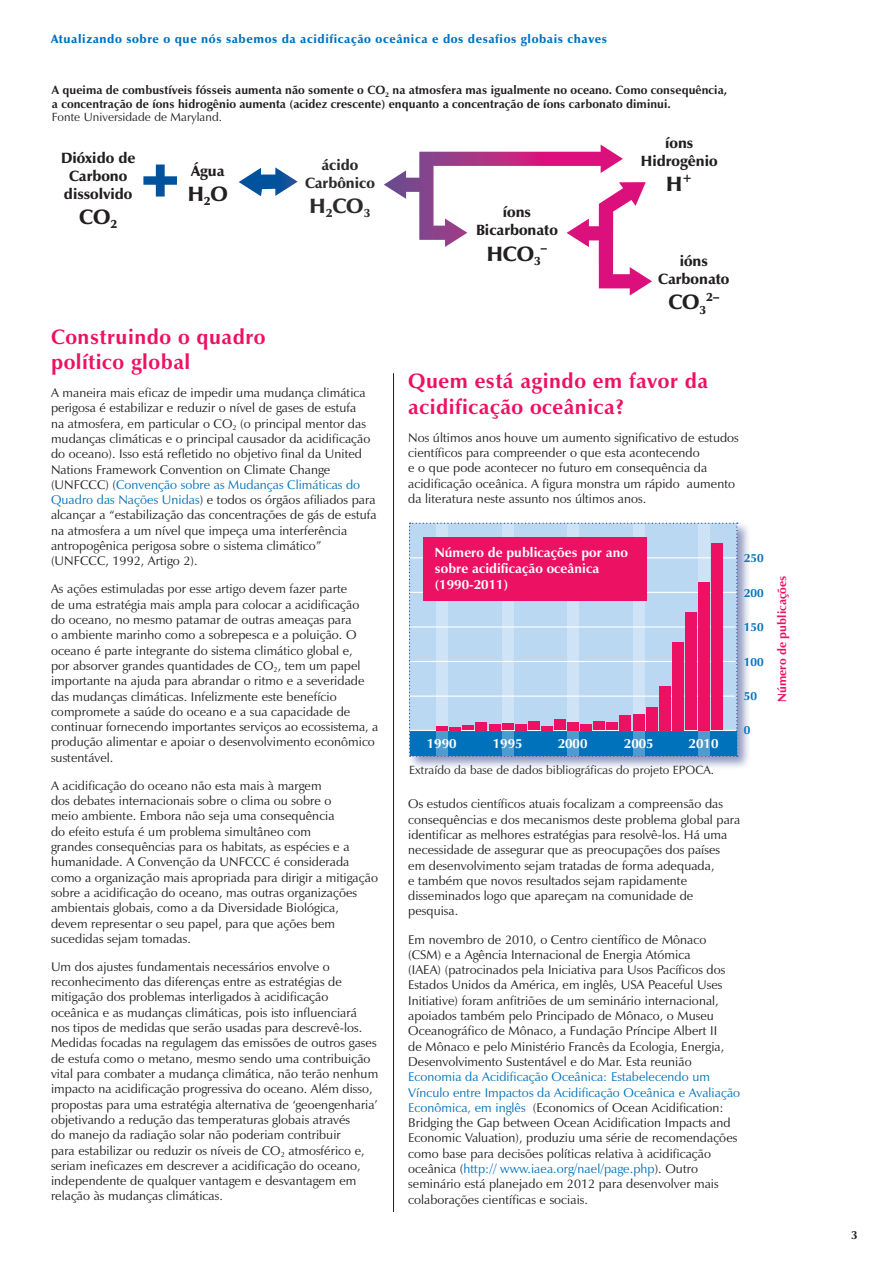
<style>
.page{position:relative;width:893px;height:1263px;background:#fff}
.page>*{position:absolute;margin:0;border:0;box-sizing:border-box;transform-origin:0 0}
.t1{font:700 21px/25.2px "Zapf Humanist 601 BT";letter-spacing:.025em;color:#ed1164}
.t2{font:900 21px "Zapf Humanist 601 BT";color:#231f20}
.t3{font:900 15px/18px "Zapf Humanist 601 BT";color:#231f20;text-align:center}
.t4{font:700 13.5px/16.2px "Zapf Humanist 601 BT";letter-spacing:.005em;color:#fff}
.t5{font:12.75px/15.3px "Zapf Humanist 601 BT";letter-spacing:.005em;color:#231f20}
.t6{font:900 12.3px "Zapf Humanist 601 BT";color:#231f20}
.t7{font:700 12px/13.5px "Zapf Humanist 601 BT";letter-spacing:.005em;color:#231f20}
.t8{font:900 12px "Zapf Humanist 601 BT";letter-spacing:.05em;color:#0072bc}
.t9{font:12px "Zapf Humanist 601 BT";letter-spacing:.005em;color:#231f20}
.t10{font:700 12px "Zapf Humanist 601 BT";letter-spacing:.005em;color:#ed1164}
.t11{font:700 12px "Zapf Humanist 601 BT";letter-spacing:.005em;color:#0072bc}
.s1{font-weight:400}
.s2{color:#0072bc}
</style>
<div class="page">
<hr style="left:393px;top:373px;width:1px;height:839px;background:#231f20">
<svg style="left:143px;top:165px;width:34px;height:32px"></svg>
<svg style="left:384px;top:145px;width:268px;height:150px"></svg>
<svg style="left:239px;top:167px;width:59px;height:29px"></svg>
<div style="left:408px;top:521px;width:343px;height:249px;background:#1b3281;opacity:.5"></div>
<svg style="left:409px;top:523px;width:329px;height:234px;background:#b2a2cd"></svg>
<div style="left:462px;top:725px;width:12px;height:5px;background:#ed1164"></div>
<div style="left:476px;top:722px;width:11px;height:8px;background:#ed1164"></div>
<div style="left:489px;top:724px;width:11px;height:6px;background:#ed1164"></div>
<div style="left:502px;top:723px;width:11px;height:7px;background:#ed1164"></div>
<div style="left:515px;top:724px;width:11px;height:6px;background:#ed1164"></div>
<div style="left:528px;top:721px;width:12px;height:9px;background:#ed1164"></div>
<hr style="left:541px;top:726px;width:12px;height:4px;background:#ed1164">
<div style="left:554px;top:719px;width:12px;height:11px;background:#ed1164"></div>
<div style="left:567px;top:722px;width:12px;height:8px;background:#ed1164"></div>
<div style="left:580px;top:724px;width:12px;height:6px;background:#ed1164"></div>
<div style="left:593px;top:721px;width:12px;height:9px;background:#ed1164"></div>
<div style="left:606px;top:723px;width:12px;height:7px;background:#ed1164"></div>
<div style="left:620px;top:715px;width:11px;height:15px;background:#ed1164"></div>
<div style="left:633px;top:714px;width:11px;height:16px;background:#ed1164"></div>
<div style="left:646px;top:707px;width:11px;height:23px;background:#ed1164"></div>
<div style="left:659px;top:686px;width:11px;height:44px;background:#ed1164"></div>
<div style="left:672px;top:642px;width:12px;height:88px;background:#ed1164"></div>
<div style="left:685px;top:612px;width:12px;height:118px;background:#ed1164"></div>
<div style="left:698px;top:582px;width:12px;height:148px;background:#ed1164"></div>
<div style="left:711px;top:543px;width:12px;height:187px;background:#ed1164"></div>
<p class="t8" style="left:51px;top:32px;width:557px">Atualizando sobre o que nós sabemos da acidificação oceânica e dos desafios globais chaves</p>
<p class="t7" style="left:52px;top:83px;width:677px">A queima de combustíveis fósseis aumenta não somente o CO<sub>2</sub> na atmosfera mas igualmente no oceano. Como consequência, a concentração de íons hidrogênio aumenta (acidez crescente) enquanto a concentração de íons carbonato diminui.<br><span class="s1">Fonte Universidade de Maryland.</span></p>
<p class="t3" style="left:61px;top:149px;width:76px">Dióxido de<br>Carbono dissolvido</p>
<p class="t2" style="left:79px;top:204px;width:39px">CO<sub>2</sub></p>
<p class="t3" style="left:191px;top:162px;width:35px">Água</p>
<p class="t2" style="left:188px;top:181px;width:42px">H<sub>2</sub>O</p>
<p class="t3" style="left:305px;top:155px;width:71px">ácido<br>Carbônico</p>
<h1 class="t2" style="left:310px;top:193px;width:62px">H<sub>2</sub>CO<sub>3</sub></h1>
<p class="t3" style="left:476px;top:203px;width:83px">íons<br>Bicarbonato</p>
<p class="t2" style="left:487px;top:240px;width:56px">HCO<sub>3</sub></p>
<p class="t6" style="left:541px;top:240px;width:8px">–</p>
<p class="t3" style="left:641px;top:134px;width:78px">íons<br>Hidrogênio</p>
<p class="t2" style="left:666px;top:171px;width:28px">H<sup>+</sup></p>
<p class="t3" style="left:658px;top:252px;width:73px">ións<br>Carbonato</p>
<p class="t2" style="left:668px;top:289px;width:39px">CO<sub>3</sub></p>
<p class="t6" style="left:706px;top:289px;width:14px">2–</p>
<p class="t1" style="left:51px;top:324px;width:216px">Construindo o quadro político global</p>
<p class="t5" style="left:51px;top:385px;width:327px">A maneira mais eficaz de impedir uma mudança climática perigosa é estabilizar e reduzir o nível de gases de estufa<br>na atmosfera, em particular o CO<sub>2</sub> (o principal mentor das mudanças climáticas e o principal causador da acidificação do oceano). Isso está refletido no objetivo final da United Nations Framework Convention on Climate Change (UNFCCC) (<span class="s2">Convenção sobre as Mudanças Climáticas do Quadro das Nações Unidas</span>) e todos os órgãos afiliados para alcançar a “estabilização das concentrações de gás de estufa na atmosfera a um nível que impeça uma interferência antropogênica perigosa sobre o sistema climático” (UNFCCC, 1992, Artigo 2).</p>
<p class="t5" style="left:51px;top:581px;width:329px">As ações estimuladas por esse artigo devem fazer parte<br>de uma estratégia mais ampla para colocar a acidificação<br>do oceano, no mesmo patamar de outras ameaças para<br>o ambiente marinho como a sobrepesca e a poluição. O oceano é parte integrante do sistema climático global e,<br>por absorver grandes quantidades de CO<sub>2</sub>, tem um papel importante na ajuda para abrandar o ritmo e a severidade das mudanças climáticas. Infelizmente este benefício compromete a saúde do oceano e a sua capacidade de continuar fornecendo importantes serviços ao ecossistema, a produção alimentar e apoiar o desenvolvimento econômico sustentável.</p>
<p class="t5" style="left:51px;top:778px;width:328px">A acidificação do oceano não esta mais à margem<br>dos debates internacionais sobre o clima ou sobre o<br>meio ambiente. Embora não seja uma consequência<br>do efeito estufa é um problema simultâneo com<br>grandes consequências para os habitats, as espécies e a humanidade. A Convenção da UNFCCC é considerada como a organização mais apropriada para dirigir a mitigação sobre a acidificação do oceano, mas outras organizações ambientais globais, como a da Diversidade Biológica, devem representar o seu papel, para que ações bem sucedidas sejam tomadas.</p>
<p class="t5" style="left:51px;top:959px;width:329px">Um dos ajustes fundamentais necessários envolve o reconhecimento das diferenças entre as estratégias de mitigação dos problemas interligados à acidificação oceânica e as mudanças climáticas, pois isto influenciará nos tipos de medidas que serão usadas para descrevê-los.<br>Medidas focadas na regulagem das emissões de outros gases de estufa como o metano, mesmo sendo uma contribuição vital para combater a mudança climática, não terão nenhum impacto na acidificação progressiva do oceano. Além disso, propostas para uma estratégia alternativa de ‘geoengenharia’ objetivando a redução das temperaturas globais através<br>do manejo da radiação solar não poderiam contribuir<br>para estabilizar ou reduzir os níveis de CO<sub>2</sub> atmosférico e, seriam ineficazes em descrever a acidificação do oceano, independente de qualquer vantagem e desvantagem em relação às mudanças climáticas.</p>
<p class="t1" style="left:408px;top:369px;width:301px">Quem está agindo em favor da acidificação oceânica?</p>
<p class="t5" style="left:408px;top:430px;width:332px">Nos últimos anos houve um aumento significativo de estudos científicos para compreender o que esta acontecendo<br>e o que pode acontecer no futuro em consequência da acidificação oceânica. A figura monstra um rápido aumento da literatura neste assunto nos últimos anos.</p>
<p class="t4" style="left:435px;top:544px;width:195px">Número de publicações por ano sobre acidificação oceânica (1990-2011)</p>
<p class="t11" style="left:744px;top:551px;width:21px">250</p>
<p class="t11" style="left:744px;top:585px;width:21px">200</p>
<p class="t11" style="left:744px;top:619px;width:21px">150</p>
<p class="t11" style="left:744px;top:654px;width:21px">100</p>
<p class="t11" style="left:744px;top:689px;width:15px">50</p>
<p class="t11" style="left:744px;top:723px;width:8px">0</p>
<p class="t4" style="left:427px;top:735px;width:31px">1990</p>
<p class="t4" style="left:493px;top:735px;width:31px">1995</p>
<p class="t4" style="left:558px;top:735px;width:31px">2000</p>
<p class="t4" style="left:624px;top:735px;width:31px">2005</p>
<p class="t4" style="left:689px;top:735px;width:31px">2010</p>
<p class="t9" style="left:409px;top:762px;width:306px">Extraído da base de dados bibliográficas do projeto EPOCA.</p>
<p class="t5" style="left:408px;top:796px;width:334px">Os estudos científicos atuais focalizam a compreensão das consequências e dos mecanismos deste problema global para identificar as melhores estratégias para resolvê-los. Há uma necessidade de assegurar que as preocupações dos países em desenvolvimento sejam tratadas de forma adequada,<br>e também que novos resultados sejam rapidamente disseminados logo que apareçam na comunidade de pesquisa.</p>
<p class="t5" style="left:408px;top:931px;width:333px">Em novembro de 2010, o Centro científico de Mônaco (CSM) e a Agência Internacional de Energia Atómica<br>(IAEA) (patrocinados pela Iniciativa para Usos Pacíficos dos Estados Unidos da América, em inglês, USA Peaceful Uses Initiative) foram anfitriões de um seminário internacional, apoiados também pelo Principado de Mônaco, o Museu Oceanográfico de Mônaco, a Fundação Príncipe Albert II<br>de Mônaco e pelo Ministério Francês da Ecologia, Energia, Desenvolvimento Sustentável e do Mar. Esta reunião <span class="s2">Economia da Acidificação Oceânica: Estabelecendo um Vínculo entre Impactos da Acidificação Oceânica e Avaliação Econômica, em inglês</span> (Economics of Ocean Acidification:<br>Bridging the Gap between Ocean Acidification Impacts and Economic Valuation), produziu uma série de recomendações como base para decisões políticas relativa à acidificação oceânica (<span class="s2">http:// www.iaea.org/nael/page.php</span>). Outro seminário está planejado em 2012 para desenvolver mais colaborações científicas e sociais.</p>
<p class="t10" style="left:775px;top:702px;width:128px;rotate:-90deg">Número de publicações</p>
<p class="t7" style="left:851px;top:1228px;width:8px">3</p>
</div>
